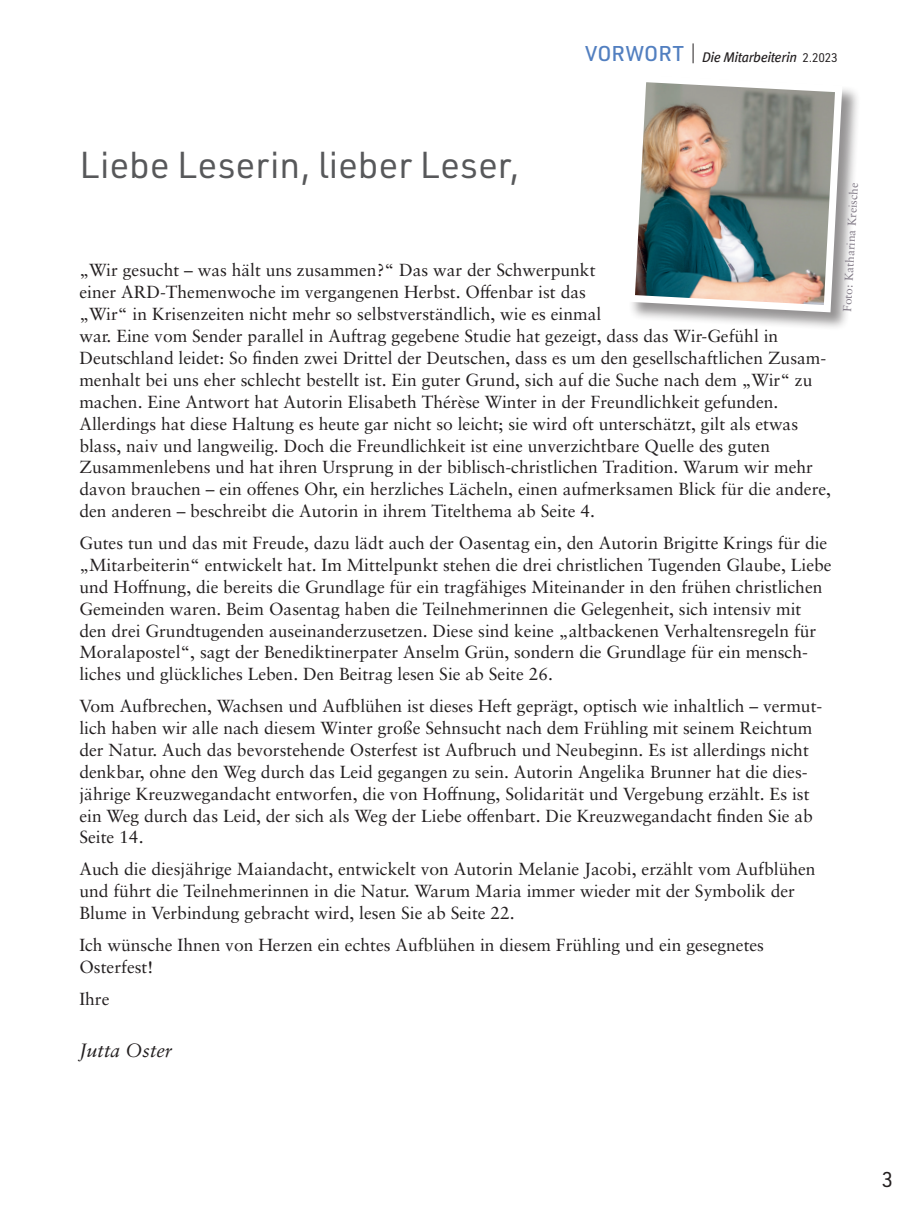
<style>
.page{position:relative;width:918px;height:1216px;background:#fff}
.page>*{position:absolute;margin:0;border:0;box-sizing:border-box;transform-origin:0 0}
.t1{font:36.75px "URWDIN";color:#57585a}
.t2{font:21px "URWDIN";color:#231f20}
.t3{font:italic 19.25px "Sabon LT Pro";color:#231f20}
.t4{font:17.5px/21.9px "Sabon LT Pro";color:#231f20}
.t5{font:italic 14px "Meta Book LF";letter-spacing:-.02em;color:#231f20}
.t6{font:11.72px "Sabon LT Pro";color:#827b87}
.s1{font-family:"URWDIN";font-weight:500;font-style:normal;font-size:21px;color:#527fc0}
.s2{font-family:"URWDIN";font-style:normal;font-size:12.25px}
</style>
<div class="page">
<svg style="left:692px;top:43px;width:1px;height:20px"></svg>
<div style="left:628px;top:76px;width:233px;height:255px;background:#231f20;opacity:.48"></div>
<img style="left:628px;top:76px;width:218px;height:240px">
<p class="t5" style="left:585px;top:49px;width:254px"><span class="s1">VORWORT</span> Die Mitarbeiterin <span class="s2">2.2023</span></p>
<h1 class="t1" style="left:79px;top:140px;width:442px">Liebe Leserin, lieber Leser,</h1>
<p class="t4" style="left:79px;top:259px;width:753px">„Wir gesucht – was hält uns zusammen?“ Das war der Schwerpunkt<br>einer ARD-Themenwoche im vergangenen Herbst. Offenbar ist das<br>„Wir“ in Krisenzeiten nicht mehr so selbstverständlich, wie es einmal<br>war. Eine vom Sender parallel in Auftrag gegebene Studie hat gezeigt, dass das Wir-Gefühl in Deutschland leidet: So finden zwei Drittel der Deutschen, dass es um den gesellschaftlichen Zusam&shy;menhalt bei uns eher schlecht bestellt ist. Ein guter Grund, sich auf die Suche nach dem „Wir“ zu machen. Eine Antwort hat Autorin Elisabeth Thérèse Winter in der Freundlichkeit gefunden.<br>Allerdings hat diese Haltung es heute gar nicht so leicht; sie wird oft unterschätzt, gilt als etwas blass, naiv und langweilig. Doch die Freundlichkeit ist eine unverzichtbare Quelle des guten Zusammenlebens und hat ihren Ursprung in der biblisch-christlichen Tradition. Warum wir mehr davon brauchen – ein offenes Ohr, ein herzliches Lächeln, einen aufmerksamen Blick für die andere, den anderen – beschreibt die Autorin in ihrem Titelthema ab Seite 4.</p>
<p class="t4" style="left:79px;top:531px;width:754px">Gutes tun und das mit Freude, dazu lädt auch der Oasentag ein, den Autorin Brigitte Krings für die „Mitarbeiterin“ entwickelt hat. Im Mittelpunkt stehen die drei christlichen Tugenden Glaube, Liebe und Hoffnung, die bereits die Grundlage für ein tragfähiges Miteinander in den frühen christlichen Gemeinden waren. Beim Oasentag haben die Teilnehmerinnen die Gelegenheit, sich intensiv mit den drei Grundtugenden auseinanderzusetzen. Diese sind keine „altbackenen Verhaltensregeln für Moralapostel“, sagt der Benediktinerpater Anselm Grün, sondern die Grundlage für ein mensch&shy;liches und glückliches Leben. Den Beitrag lesen Sie ab Seite 26.</p>
<p class="t4" style="left:79px;top:694px;width:744px">Vom Aufbrechen, Wachsen und Aufblühen ist dieses Heft geprägt, optisch wie inhaltlich – vermut&shy;lich haben wir alle nach diesem Winter große Sehnsucht nach dem Frühling mit seinem Reichtum der Natur. Auch das bevorstehende Osterfest ist Aufbruch und Neubeginn. Es ist allerdings nicht denkbar, ohne den Weg durch das Leid gegangen zu sein. Autorin Angelika Brunner hat die dies&shy;jährige Kreuzwegandacht entworfen, die von Hoffnung, Solidarität und Vergebung erzählt. Es ist ein Weg durch das Leid, der sich als Weg der Liebe offenbart. Die Kreuzwegandacht finden Sie ab Seite 14.</p>
<p class="t4" style="left:79px;top:857px;width:738px">Auch die diesjährige Maiandacht, entwickelt von Autorin Melanie Jacobi, erzählt vom Aufblühen und führt die Teilnehmerinnen in die Natur. Warum Maria immer wieder mit der Symbolik der<br>Blume in Verbindung gebracht wird, lesen Sie ab Seite 22.</p>
<p class="t4" style="left:79px;top:933px;width:686px">Ich wünsche Ihnen von Herzen ein echtes Aufblühen in diesem Frühling und ein gesegnetes<br>Osterfest!</p>
<p class="t4" style="left:79px;top:987px;width:32px">Ihre</p>
<p class="t3" style="left:79px;top:1037px;width:95px">Jutta Oster</p>
<p class="t6" style="left:840px;top:311px;width:131px;rotate:-87deg">Foto: Katharina Kreische</p>
<p class="t2" style="left:882px;top:1165px;width:13px">3</p>
</div>
